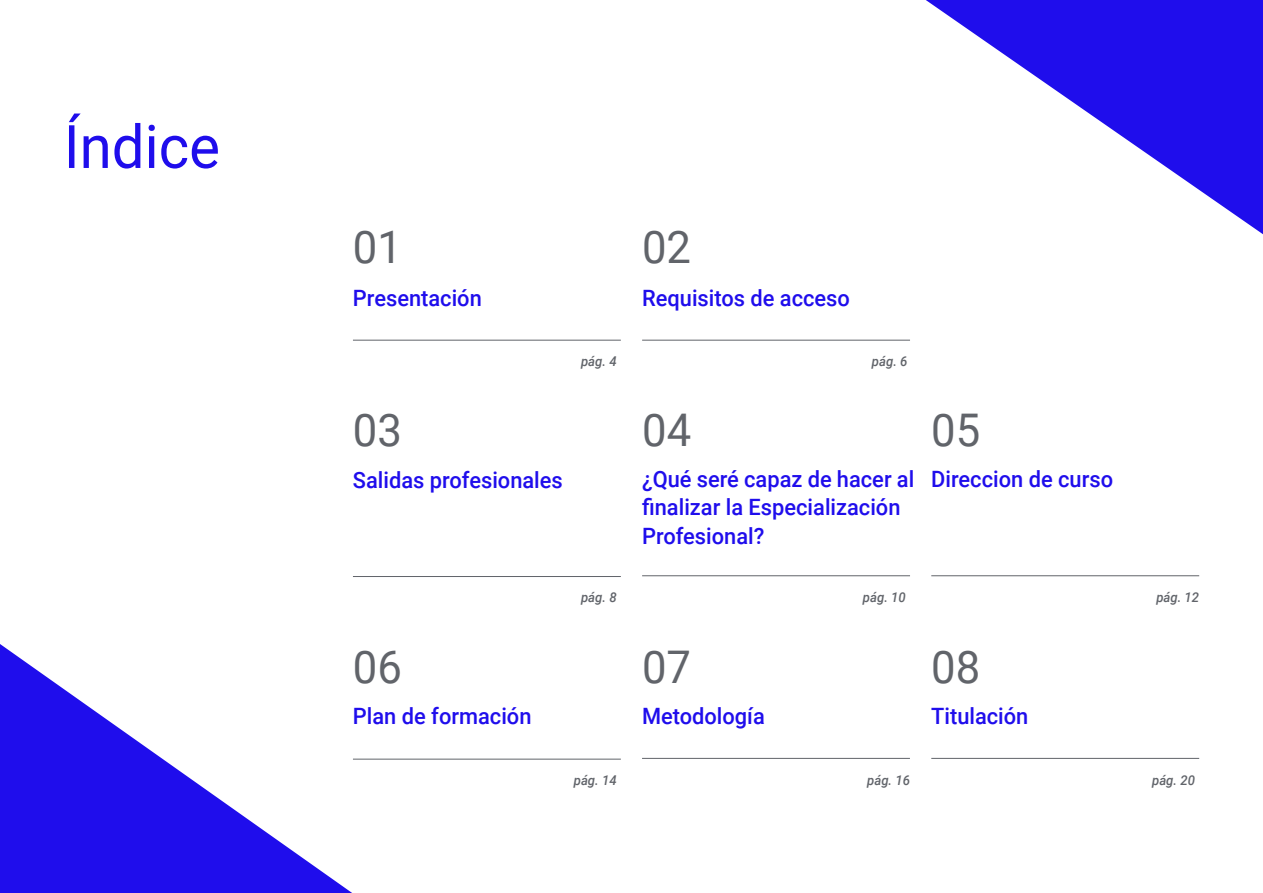
<style>
.page{position:relative;width:1263px;height:893px;background:#fff}
.page>*{position:absolute;margin:0;border:0;box-sizing:border-box;transform-origin:0 0}
.t1{font:60px "Roboto";color:#1f0dec}
.t2{font:45px "Roboto";color:#61646a}
.t3{font:500 22.5px/28.5px "Roboto";color:#1f0dec}
.t4{font:italic 500 13.5px "Roboto";color:#61646a}
</style>
<div class="page">
<svg style="left:0;top:644px;width:352px;height:249px"></svg>
<svg style="left:926px;top:0;width:337px;height:234px"></svg>
<hr style="left:353px;top:340px;width:268px;height:1px;background:#61646a">
<hr style="left:931px;top:758px;width:268px;height:1px;background:#61646a">
<hr style="left:642px;top:758px;width:268px;height:1px;background:#61646a">
<hr style="left:353px;top:576px;width:268px;height:1px;background:#61646a">
<hr style="left:642px;top:575px;width:268px;height:1px;background:#61646a">
<hr style="left:353px;top:759px;width:268px;height:1px;background:#61646a">
<hr style="left:931px;top:575px;width:268px;height:1px;background:#61646a">
<hr style="left:642px;top:340px;width:268px;height:1px;background:#61646a">
<h1 class="t1" style="left:64px;top:105px;width:158px">Índice</h1>
<h2 class="t2" style="left:353px;top:216px;width:51px">01</h2>
<p class="t3" style="left:353px;top:283px;width:130px">Presentación</p>
<p class="t4" style="left:581px;top:351px;width:37px">pág. 4</p>
<h2 class="t2" style="left:642px;top:216px;width:51px">02</h2>
<p class="t3" style="left:642px;top:283px;width:209px">Requisitos de acceso</p>
<h2 class="t2" style="left:353px;top:398px;width:51px">03</h2>
<h2 class="t2" style="left:642px;top:398px;width:51px">04</h2>
<p class="t4" style="left:872px;top:351px;width:37px">pág. 6</p>
<p class="t3" style="left:353px;top:465px;width:211px">Salidas profesionales</p>
<p class="t3" style="left:642px;top:464px;width:274px">¿Qué seré capaz de hacer al finalizar la Especialización<br>Profesional?</p>
<h2 class="t2" style="left:931px;top:398px;width:51px">05</h2>
<p class="t3" style="left:931px;top:464px;width:183px">Direccion de curso</p>
<p class="t4" style="left:581px;top:588px;width:37px">pág. 8</p>
<p class="t4" style="left:863px;top:588px;width:44px">pág. 10</p>
<p class="t4" style="left:1156px;top:588px;width:44px">pág. 12</p>
<h2 class="t2" style="left:353px;top:635px;width:51px">06</h2>
<h2 class="t2" style="left:931px;top:635px;width:51px">08</h2>
<h2 class="t2" style="left:642px;top:635px;width:51px">07</h2>
<p class="t3" style="left:353px;top:701px;width:180px">Plan de formación</p>
<p class="t4" style="left:574px;top:771px;width:44px">pág. 14</p>
<p class="t3" style="left:642px;top:701px;width:124px">Metodología</p>
<p class="t3" style="left:931px;top:701px;width:99px">Titulación</p>
<p class="t4" style="left:867px;top:771px;width:44px">pág. 16</p>
<p class="t4" style="left:1152px;top:771px;width:44px">pág. 20</p>
</div>
